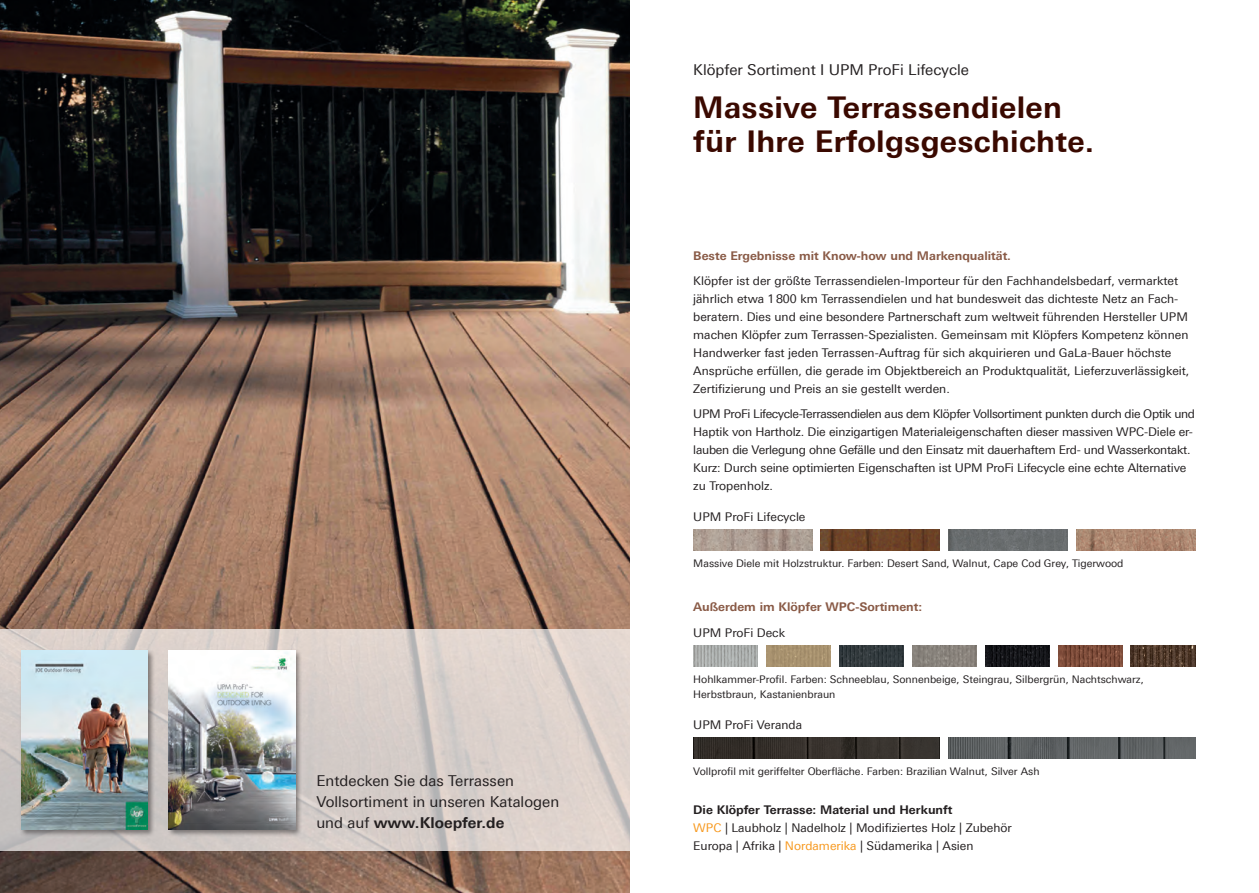
<style>
.page{position:relative;width:1259px;height:893px;background:#fff}
.page>*{position:absolute;margin:0;border:0;box-sizing:border-box;transform-origin:0 0}
.t1{font:700 30px/34px "KMS Univers";letter-spacing:.01em;color:#3a0900}
.t2{font:15px/21px "KMS Univers";color:#231f20}
.t3{font:12px/18px "KMS Univers";color:#231f20}
.t4{font:12px/18px "KMS Univers";letter-spacing:-.02em;color:#231f20}
.t5{font:700 12px "KMS Univers";color:#895a46}
.t6{font:10.5px/15px "KMS Univers";color:#231f20}
.s1{font-weight:700}
.s2{color:#f7981d}
</style>
<div class="page">
<img style="left:693px;top:529px;width:119px;height:21px">
<img style="left:821px;top:529px;width:119px;height:21px">
<div style="left:948px;top:529px;width:119px;height:21px;background:#696d6e"></div>
<img style="left:1076px;top:529px;width:119px;height:21px">
<img style="left:693px;top:738px;width:247px;height:21px">
<img style="left:948px;top:738px;width:247px;height:21px">
<img style="left:693px;top:646px;width:64px;height:21px">
<img style="left:766px;top:646px;width:64px;height:21px">
<img style="left:839px;top:646px;width:64px;height:21px">
<img style="left:912px;top:646px;width:64px;height:21px">
<img style="left:985px;top:646px;width:64px;height:21px">
<img style="left:1058px;top:646px;width:64px;height:21px">
<img style="left:1131px;top:646px;width:64px;height:21px">
<img style="left:0;top:0;width:629px;height:893px">
<svg style="left:0;top:629px;width:629px;height:221px;background:#d8cfca"></svg>
<div style="left:20px;top:649px;width:135px;height:188px;background:#231f20;opacity:.5"></div>
<img style="left:21px;top:651px;width:127px;height:178px">
<div style="left:167px;top:649px;width:136px;height:188px;background:#231f20;opacity:.5"></div>
<img style="left:169px;top:651px;width:126px;height:178px">
<p class="t2" style="left:316px;top:770px;width:244px">Entdecken Sie das Terrassen<br>Vollsortiment in unseren Katalogen und auf <span class="s1">www.Kloepfer.de</span></p>
<p class="t2" style="left:693px;top:59px;width:277px">Klöpfer Sortiment I UPM ProFi Lifecycle</p>
<h1 class="t1" style="left:693px;top:90px;width:402px">Massive Terrassendielen für Ihre Erfolgsgeschichte.</h1>
<p class="t5" style="left:693px;top:248px;width:319px">Beste Ergebnisse mit Know-how und Markenqualität.</p>
<p class="t3" style="left:693px;top:272px;width:497px">Klöpfer ist der größte Terrassendielen-Importeur für den Fachhandelsbedarf, vermarktet jährlich etwa 1800 km Terrassendielen und hat bundesweit das dichteste Netz an Fach&shy;beratern. Dies und eine besondere Partnerschaft zum weltweit führenden Hersteller UPM machen Klöpfer zum Terrassen-Spezialisten. Gemeinsam mit Klöpfers Kompetenz können Handwerker fast jeden Terrassen-Auftrag für sich akquirieren und GaLa-Bauer höchste Ansprüche erfüllen, die gerade im Objektbereich an Produktqualität, Lieferzuverlässigkeit, Zertifizierung und Preis an sie gestellt werden.</p>
<p class="t4" style="left:693px;top:405px;width:503px">UPM ProFi Lifecycle-Terrassendielen aus dem Klöpfer Vollsortiment punkten durch die Optik und Haptik von Hartholz. Die einzigartigen Materialeigenschaften dieser massiven WPC-Diele er&shy;lauben die Verlegung ohne Gefälle und den Einsatz mit dauerhaftem Erd- und Wasserkontakt.<br>Kurz: Durch seine optimierten Eigenschaften ist UPM ProFi Lifecycle eine echte Alternative zu Tropenholz.</p>
<p class="t3" style="left:693px;top:507px;width:114px">UPM ProFi Lifecycle</p>
<p class="t6" style="left:693px;top:556px;width:432px">Massive Diele mit Holzstruktur. Farben: Desert Sand, Walnut, Cape Cod Grey, Tigerwood</p>
<p class="t5" style="left:693px;top:600px;width:230px">Außerdem im Klöpfer WPC-Sortiment:</p>
<p class="t3" style="left:693px;top:624px;width:93px">UPM ProFi Deck</p>
<p class="t6" style="left:693px;top:672px;width:452px">Hohlkammer-Profil. Farben: Schneeblau, Sonnenbeige, Steingrau, Silbergrün, Nachtschwarz,<br>Herbstbraun, Kastanienbraun</p>
<p class="t3" style="left:693px;top:716px;width:110px">UPM ProFi Veranda</p>
<p class="t6" style="left:693px;top:764px;width:348px">Vollprofil mit geriffelter Oberfläche. Farben: Brazilian Walnut, Silver Ash</p>
<p class="t3" style="left:693px;top:801px;width:320px"><span class="s1">Die Klöpfer Terrasse: Material und Herkunft<br></span><span class="s2">WPC</span> | Laubholz | Nadelholz | Modifiziertes Holz | Zubehör<br>Europa | Afrika | <span class="s2">Nordamerika</span> | Südamerika | Asien</p>
</div>
